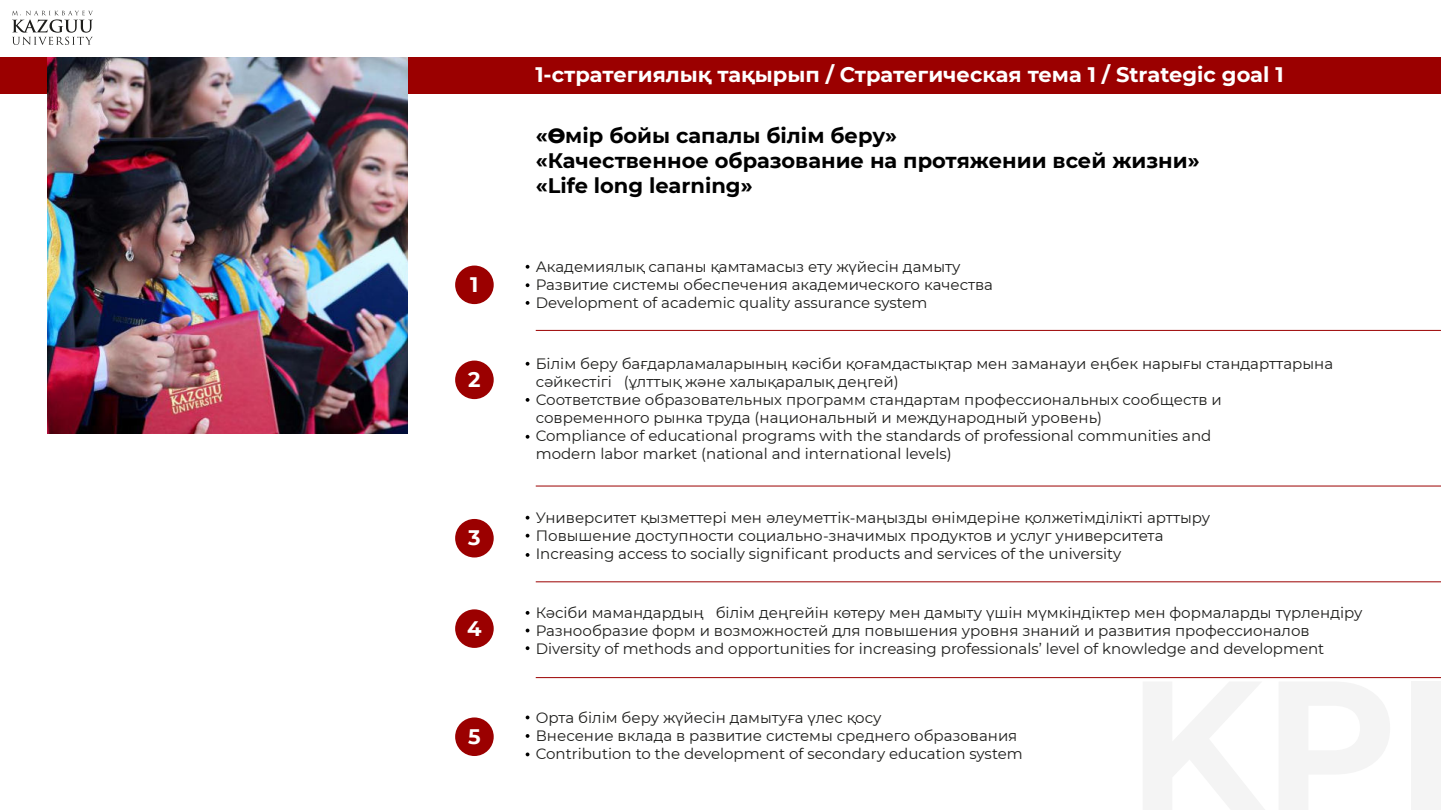
<style>
.page{position:relative;width:1441px;height:810px;background:#fff}
.page>*{position:absolute;margin:0;border:0;box-sizing:border-box;transform-origin:0 0}
.t1{font:700 21px/25.2px "Montserrat";color:#000}
.t2{font:700 21px "Montserrat";color:#fff}
.t3{font:15px/18px "Montserrat";color:#1d1d1b}
.s1{font-weight:800}
</style>
<div class="page">
<div style="left:408px;top:57px;width:1032px;height:37px;background:#9b0000"></div>
<svg style="left:1143px;top:682px;width:122px;height:128px"></svg>
<svg style="left:1279px;top:682px;width:110px;height:128px"></svg>
<div style="left:1410px;top:682px;width:30px;height:128px;background:#f4f4f4"></div>
<div style="left:0;top:57px;width:48px;height:37px;background:#9b0000"></div>
<div style="left:455px;top:266px;width:38px;height:38px;background:#9b0000;border-radius:50%"></div>
<div style="left:455px;top:361px;width:38px;height:38px;background:#9b0000;border-radius:50%"></div>
<div style="left:455px;top:519px;width:38px;height:39px;background:#9b0000;border-radius:50%"></div>
<div style="left:455px;top:609px;width:38px;height:39px;background:#9b0000;border-radius:50%"></div>
<div style="left:455px;top:717px;width:38px;height:39px;background:#9b0000;border-radius:50%"></div>
<hr style="left:535px;top:330px;width:905px;height:1px;background:#9b0000">
<hr style="left:535px;top:486px;width:905px;height:1px;background:#9b0000">
<hr style="left:535px;top:581px;width:905px;height:1px;background:#9b0000">
<hr style="left:535px;top:677px;width:905px;height:1px;background:#9b0000">
<img style="left:48px;top:57px;width:360px;height:377px">
<svg style="left:12px;top:11px;width:81px;height:34px"></svg>
<svg style="left:525px;top:265px;width:4px;height:4px"></svg>
<svg style="left:525px;top:283px;width:4px;height:4px"></svg>
<svg style="left:525px;top:301px;width:4px;height:4px"></svg>
<svg style="left:525px;top:362px;width:4px;height:4px"></svg>
<svg style="left:525px;top:398px;width:4px;height:4px"></svg>
<svg style="left:525px;top:435px;width:4px;height:4px"></svg>
<svg style="left:525px;top:516px;width:4px;height:4px"></svg>
<svg style="left:525px;top:534px;width:4px;height:4px"></svg>
<svg style="left:525px;top:553px;width:4px;height:4px"></svg>
<svg style="left:525px;top:611px;width:4px;height:4px"></svg>
<svg style="left:525px;top:629px;width:4px;height:3px"></svg>
<svg style="left:525px;top:646px;width:4px;height:4px"></svg>
<svg style="left:525px;top:716px;width:4px;height:3px"></svg>
<svg style="left:525px;top:753px;width:4px;height:3px"></svg>
<svg style="left:525px;top:734px;width:4px;height:4px"></svg>
<h1 class="t2" style="left:470px;top:272px;width:10px">1</h1>
<h1 class="t2" style="left:468px;top:367px;width:14px">2</h1>
<h1 class="t2" style="left:468px;top:526px;width:14px">3</h1>
<h1 class="t2" style="left:467px;top:616px;width:16px">4</h1>
<h1 class="t2" style="left:468px;top:724px;width:14px">5</h1>
<h1 class="t2" style="left:535px;top:59px;width:749px">1-стратегиялық тақырып / Стратегическая тема 1 / Strategic goal 1</h1>
<h1 class="t1" style="left:535px;top:123px;width:665px">«<span class="s1">Ө</span>мір бойы сапалы білім беру»<br>«Качественное образование на протяжении всей жизни» «Life long learning»</h1>
<p class="t3" style="left:535px;top:257px;width:458px">Академиялық сапаны қамтамасыз ету жүйесін дамыту<br>Развитие системы обеспечения академического качества<br>Development of academic quality assurance system</p>
<p class="t3" style="left:535px;top:354px;width:798px">Білім беру бағдарламаларының кәсіби қоғамдастықтар мен заманауи еңбек нарығы стандарттарына сәйкестігі (ұлттық және халықаралық деңгей)<br>Соответствие образовательных программ стандартам профессиональных сообществ и современного рынка труда (национальный и международный уровень)<br>Compliance of educational programs with the standards of professional communities and<br>modern labor market (national and international levels)</p>
<p class="t3" style="left:535px;top:508px;width:676px">Университет қызметтері мен әлеуметтік-маңызды өнімдеріне қолжетімділікті арттыру<br>Повышение доступности социально-значимых продуктов и услуг университета<br>Increasing access to socially significant products and services of the university</p>
<p class="t3" style="left:535px;top:604px;width:828px">Кәсіби мамандардың білім деңгейін көтеру мен дамыту үшін мүмкіндіктер мен формаларды түрлендіру<br>Разнообразие форм и возможностей для повышения уровня знаний и развития профессионалов<br>Diversity of methods and opportunities for increasing professionals’ level of knowledge and development</p>
<p class="t3" style="left:535px;top:708px;width:488px">Орта білім беру жүйесін дамытуға үлес қосу<br>Внесение вклада в развитие системы среднего образования<br>Contribution to the development of secondary education system</p>
</div>
